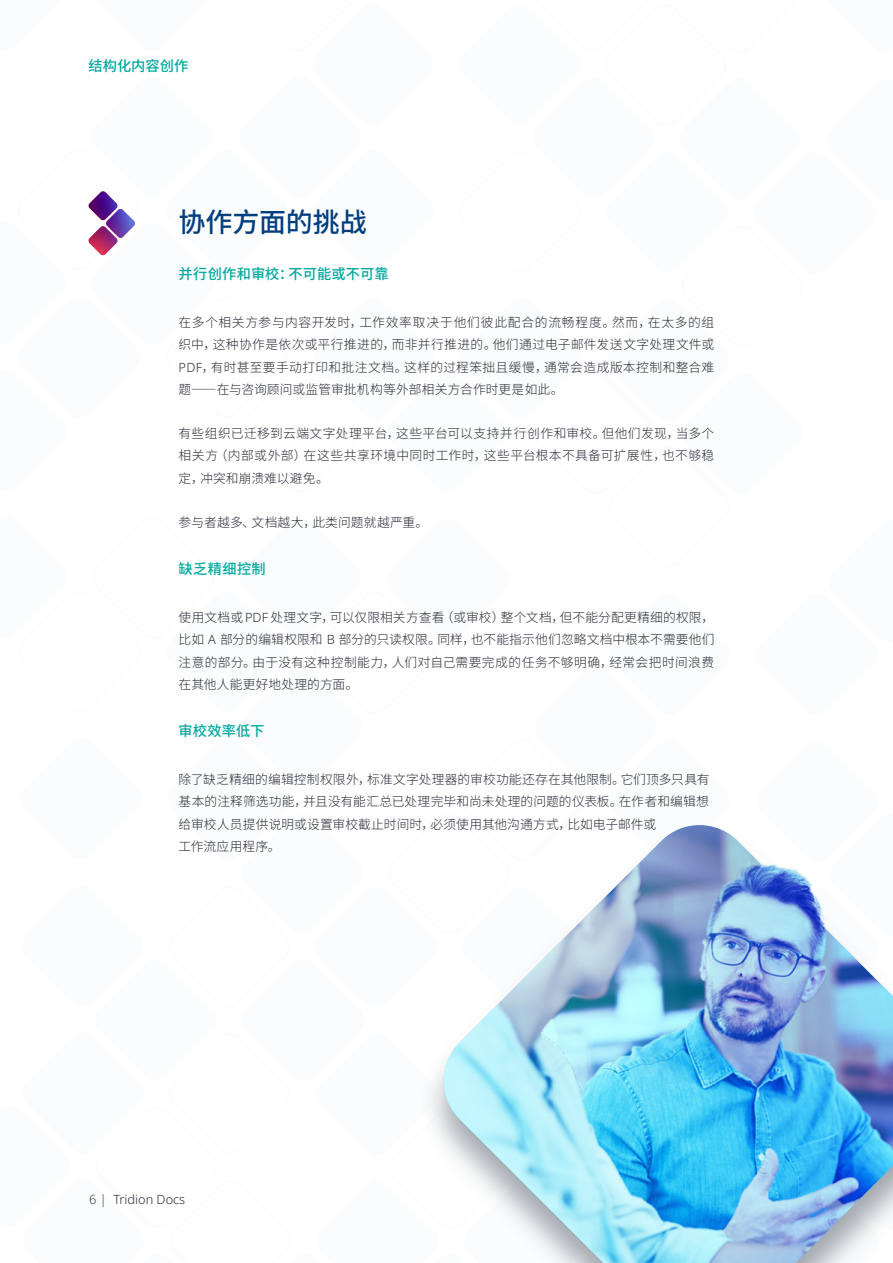
<style>
.page{position:relative;width:893px;height:1263px;background:#fff}
.page>*{position:absolute;margin:0;border:0;box-sizing:border-box;transform-origin:0 0}
.t1{font:500 27px "Noto Sans CJ Ksc";letter-spacing:-.005em;color:#003d7f}
.t2{font:500 14.25px "Noto Sans CJ Ksc";letter-spacing:.005em;color:#00a89f}
.t3{font:300 12.75px/22.5px "Noto Sans CJ Ksc";letter-spacing:.015em;color:#292b36;text-align:justify}
.t4{font:300 12.75px "Noto Sans";color:#292b36}
.s1{font-family:"Noto Sans"}
</style>
<div class="page">
<img style="left:88px;top:191px;width:47px;height:64px">
<img style="left:442px;top:825px;width:451px;height:438px">
<p class="t2" style="left:89px;top:58px;width:101px">结构化内容创作</p>
<h1 class="t1" style="left:179px;top:207px;width:190px">协作方面的挑战</h1>
<p class="t2" style="left:179px;top:265px;width:212px">并行创作和审校：不可能或不可靠</p>
<p class="t3" style="left:179px;top:311px;width:537px">在多个相关方参与内容开发时，工作效率取决于他们彼此配合的流畅程度。然而，在太多的组织中，这种协作是依次或平行推进的，而非并行推进的。他们通过电子邮件发送文字处理文件或<span class="s1">PDF</span>，有时甚至要手动打印和批注文档。这样的过程笨拙且缓慢，通常会造成版本控制和整合难题——在与咨询顾问或监管审批机构等外部相关方合作时更是如此。</p>
<p class="t3" style="left:179px;top:422px;width:537px">有些组织已迁移到云端文字处理平台，这些平台可以支持并行创作和审校。但他们发现，当多个相关方（内部或外部）在这些共享环境中同时工作时，这些平台根本不具备可扩展性，也不够稳定，冲突和崩溃难以避免。</p>
<p class="t3" style="left:179px;top:511px;width:251px">参与者越多、文档越大，此类问题就越严重。</p>
<p class="t2" style="left:179px;top:560px;width:89px">缺乏精细控制</p>
<p class="t3" style="left:179px;top:606px;width:537px">使用文档或 <span class="s1">PDF</span> 处理文字，可以仅限相关方查看（或审校）整个文档，但不能分配更精细的权限，比如 <span class="s1">A</span> 部分的编辑权限和 <span class="s1">B</span> 部分的只读权限。同样，也不能指示他们忽略文档中根本不需要他们注意的部分。由于没有这种控制能力，人们对自己需要完成的任务不够明确，经常会把时间浪费在其他人能更好地处理的方面。</p>
<p class="t2" style="left:179px;top:723px;width:87px">审校效率低下</p>
<p class="t3" style="left:179px;top:768px;width:533px;text-align:left">除了缺乏精细的编辑控制权限外，标准文字处理器的审校功能还存在其他限制。它们顶多只具有基本的注释筛选功能，并且没有能汇总已处理完毕和尚未处理的问题的仪表板。在作者和编辑想给审校人员提供说明或设置审校截止时间时，必须使用其他沟通方式，比如电子邮件或<br>工作流应用程序。</p>
<p class="t4" style="left:89px;top:1192px;width:97px">6 | Tridion Docs</p>
</div>
